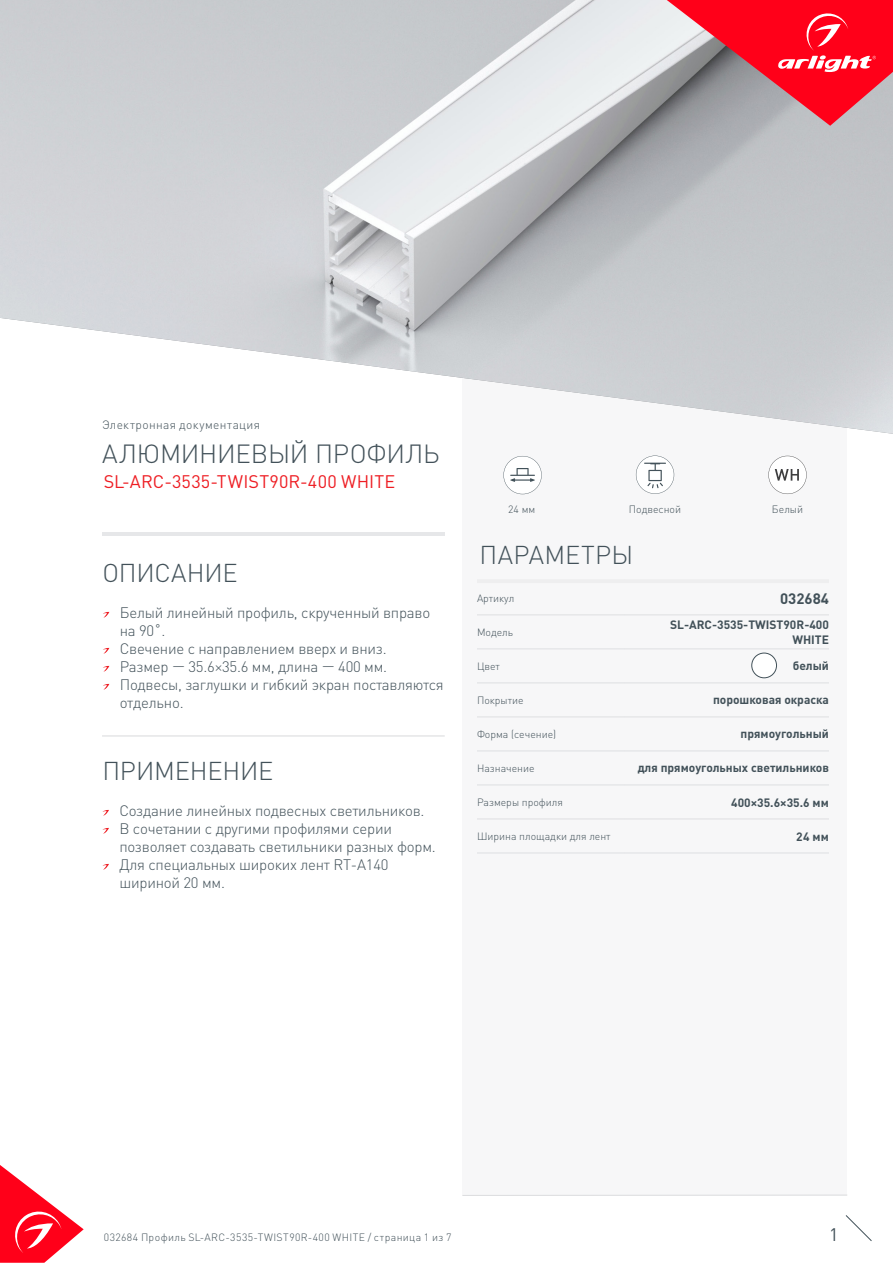
<style>
.page{position:relative;width:893px;height:1263px;background:#fff}
.page>*{position:absolute;margin:0;border:0;box-sizing:border-box;transform-origin:0 0}
.t1{font:300 25.95px "DIN Pro";letter-spacing:-.01em;color:#425159}
.t2{font:300 25.5px "DIN Pro";letter-spacing:-.005em;color:#425159}
.t3{font:300 25.5px "DIN Pro";letter-spacing:.015em;color:#425159}
.t4{font:18px "DIN Pro";letter-spacing:.01em;color:#ee1d23}
.t5{font:18px "DIN Pro";color:#425159}
.t6{font:300 15px/18px "DIN Pro";letter-spacing:-.015em;color:#425159}
.t7{font:700 15px "DIN Pro";color:#425159}
.t8{font:700 12px/14.4px "DIN Pro";color:#425159;text-align:right}
.t9{font:300 12px "DIN Pro";letter-spacing:.03em;color:#425159}
.t10{font:300 10.5px "DIN Pro";color:#425159}
.t11{font:300 10.5px "DIN Pro";letter-spacing:.04em;color:#425159}
</style>
<div class="page">
<svg style="left:0;top:1165px;width:84px;height:98px"></svg>
<svg style="left:845px;top:1215px;width:27px;height:26px"></svg>
<div style="left:462px;top:250px;width:385px;height:946px;background:#f7f7f8"></div>
<img style="left:0;top:0;width:893px;height:434px">
<hr style="left:102px;top:533px;width:342px;height:3px;background:#e6e7e9">
<hr style="left:477px;top:579px;width:148px;height:4px;background:#eeeeef">
<hr style="left:625px;top:579px;width:204px;height:4px;background:#eeeeef">
<hr style="left:477px;top:614px;width:148px;height:1px;background:#e6e7e9">
<hr style="left:625px;top:614px;width:204px;height:1px;background:#e6e7e9">
<hr style="left:477px;top:648px;width:148px;height:2px;background:#e6e7e9">
<hr style="left:625px;top:648px;width:204px;height:2px;background:#e6e7e9">
<hr style="left:477px;top:682px;width:148px;height:2px;background:#e6e7e9">
<hr style="left:625px;top:682px;width:204px;height:2px;background:#e6e7e9">
<hr style="left:477px;top:716px;width:148px;height:2px;background:#e6e7e9">
<hr style="left:625px;top:716px;width:204px;height:2px;background:#e6e7e9">
<hr style="left:477px;top:750px;width:148px;height:2px;background:#e6e7e9">
<hr style="left:625px;top:750px;width:204px;height:2px;background:#e6e7e9">
<hr style="left:477px;top:852px;width:148px;height:2px;background:#e6e7e9">
<hr style="left:625px;top:852px;width:204px;height:2px;background:#e6e7e9">
<hr style="left:477px;top:784px;width:148px;height:2px;background:#e6e7e9">
<hr style="left:625px;top:784px;width:204px;height:2px;background:#e6e7e9">
<hr style="left:477px;top:818px;width:148px;height:2px;background:#e6e7e9">
<hr style="left:625px;top:818px;width:204px;height:2px;background:#e6e7e9">
<hr style="left:462px;top:1195px;width:385px;height:1px;background:#dcdddf">
<svg style="left:667px;top:0;width:226px;height:126px;background:#d94f5e"></svg>
<svg style="left:103px;top:612px;width:6px;height:6px"></svg>
<svg style="left:103px;top:648px;width:6px;height:6px"></svg>
<svg style="left:103px;top:666px;width:6px;height:6px"></svg>
<svg style="left:103px;top:684px;width:6px;height:6px"></svg>
<svg style="left:102px;top:810px;width:7px;height:6px"></svg>
<svg style="left:102px;top:828px;width:7px;height:6px"></svg>
<svg style="left:102px;top:864px;width:7px;height:6px"></svg>
<hr style="left:102px;top:735px;width:343px;height:1px;background:#dcdddf">
<div style="left:752px;top:653px;width:24px;height:25px;background:#fff;border-radius:50%"></div>
<div style="left:751px;top:653px;width:26px;height:25px;border:1px solid #425159;border-radius:50%"></div>
<svg style="left:503px;top:456px;width:39px;height:38px"></svg>
<svg style="left:768px;top:456px;width:39px;height:38px"></svg>
<svg style="left:636px;top:456px;width:38px;height:38px"></svg>
<p class="t9" style="left:102px;top:417px;width:160px">Электронная документация</p>
<p class="t1" style="left:102px;top:436px;width:339px">АЛЮМИНИЕВЫЙ ПРОФИЛЬ</p>
<p class="t4" style="left:104px;top:470px;width:293px">SL-ARC-3535-TWIST90R-400 WHITE</p>
<p class="t2" style="left:102px;top:555px;width:137px">ОПИСАНИЕ</p>
<p class="t6" style="left:120px;top:602px;width:312px">Белый линейный профиль, скрученный вправо на 90˚.</p>
<p class="t6" style="left:120px;top:638px;width:269px">Свечение с направлением вверх и вниз.</p>
<p class="t6" style="left:120px;top:656px;width:269px">Размер — 35.6×35.6 мм, длина — 400 мм.</p>
<p class="t6" style="left:120px;top:674px;width:326px">Подвесы, заглушки и гибкий экран поставляются отдельно.</p>
<p class="t2" style="left:102px;top:753px;width:172px">ПРИМЕНЕНИЕ</p>
<p class="t6" style="left:119px;top:800px;width:306px">Создание линейных подвесных светильников.</p>
<p class="t6" style="left:119px;top:818px;width:318px">В сочетании с другими профилями серии позволяет создавать светильники разных форм.</p>
<p class="t6" style="left:119px;top:854px;width:271px">Для специальных широких лент RT-A140 шириной 20 мм.</p>
<p class="t10" style="left:508px;top:502px;width:29px">24 мм</p>
<p class="t10" style="left:629px;top:502px;width:54px">Подвесной</p>
<p class="t10" style="left:772px;top:502px;width:33px">Белый</p>
<p class="t3" style="left:479px;top:537px;width:155px">ПАРАМЕТРЫ</p>
<p class="t10" style="left:477px;top:591px;width:39px">Артикул</p>
<p class="t7" style="left:780px;top:588px;width:50px">032684</p>
<p class="t10" style="left:477px;top:625px;width:38px">Модель</p>
<p class="t8" style="left:670px;top:617px;width:160px">SL-ARC-3535-TWIST90R-400<br>WHITE</p>
<p class="t10" style="left:477px;top:659px;width:24px">Цвет</p>
<p class="t8" style="left:793px;top:658px;width:38px">белый</p>
<p class="t10" style="left:477px;top:693px;width:48px">Покрытие</p>
<p class="t8" style="left:713px;top:692px;width:117px">порошковая окраска</p>
<p class="t10" style="left:477px;top:727px;width:81px">Форма (сечение)</p>
<p class="t8" style="left:741px;top:726px;width:90px">прямоугольный</p>
<p class="t10" style="left:477px;top:761px;width:59px">Назначение</p>
<p class="t8" style="left:638px;top:760px;width:193px">для прямоугольных светильников</p>
<p class="t10" style="left:477px;top:795px;width:87px">Размеры профиля</p>
<p class="t8" style="left:731px;top:794px;width:99px">400×35.6×35.6 мм</p>
<p class="t10" style="left:477px;top:829px;width:135px">Ширина площадки для лент</p>
<p class="t8" style="left:796px;top:828px;width:34px">24 мм</p>
<p class="t11" style="left:104px;top:1230px;width:349px">032684 Профиль SL-ARC-3535-TWIST90R-400 WHITE / страница 1 из 7</p>
<p class="t5" style="left:829px;top:1222px;width:11px">1</p>
</div>
